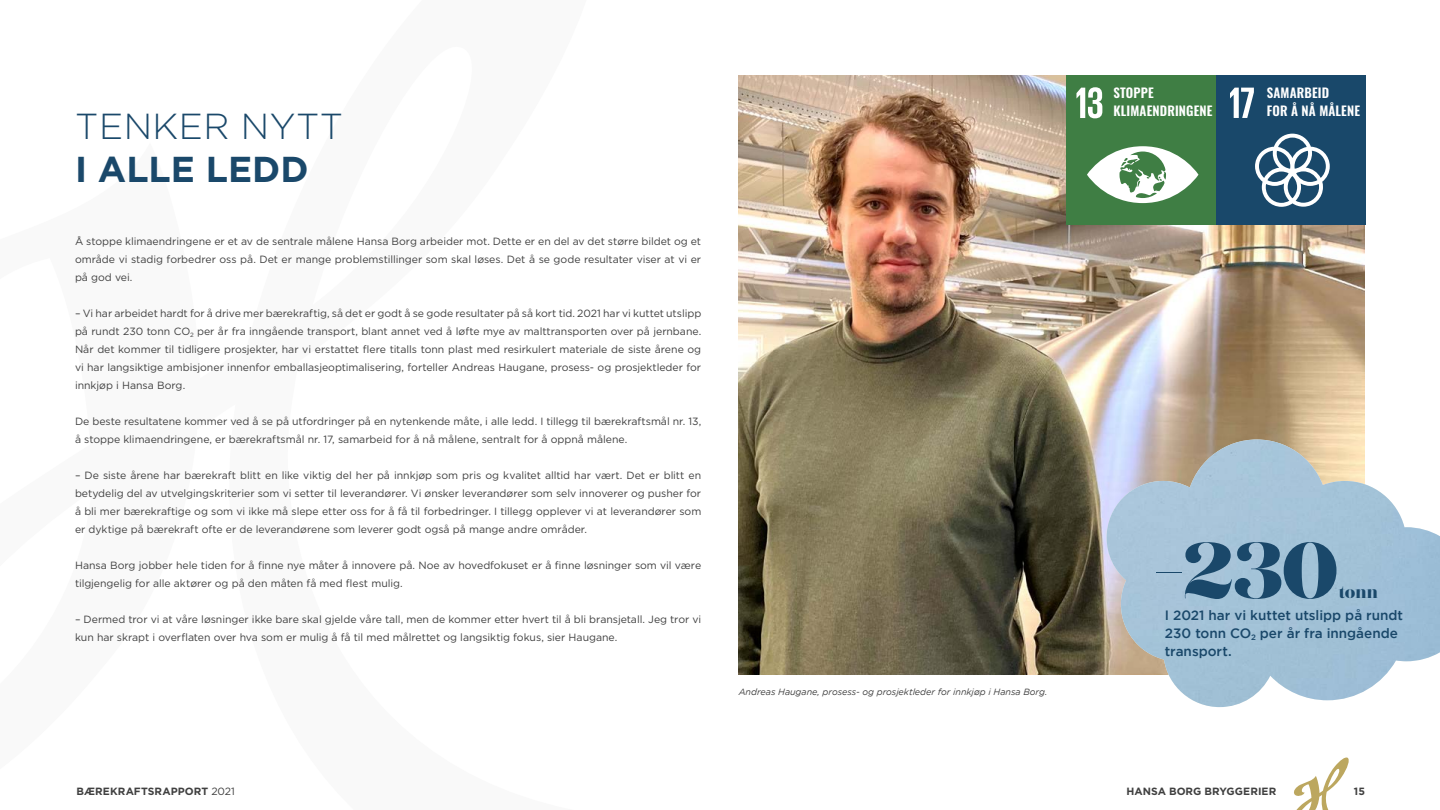
<style>
.page{position:relative;width:1440px;height:810px;background:#fff}
.page>*{position:absolute;margin:0;border:0;box-sizing:border-box;transform-origin:0 0}
.t1{font:79.5px "Lust Didone";color:#1a486a}
.t2{font:300 36px "Gotham";letter-spacing:.015em;color:#1a486a}
.t3{font:700 36px "Gotham";color:#1a486a}
.t4{font:16.5px "Lust Didone";color:#1a486a}
.t5{font:500 13.5px/18px "Gotham";color:#1a486a}
.t6{font:600 12.9px/17.8px "Oswald";letter-spacing:.01em;color:#fff}
.t7{font:10.5px/18px "Gotham";letter-spacing:-.005em;color:#404040;text-align:justify}
.t8{font:700 10.5px "Gotham";letter-spacing:.005em;color:#404040}
.t9{font:italic 9px "Gotham";color:#404040}
.s1{font-weight:400}
</style>
<div class="page">
<svg style="left:1294px;top:758px;width:55px;height:52px"></svg>
<img style="left:739px;top:75px;width:626px;height:600px">
<img style="left:1107px;top:440px;width:333px;height:267px">
<div style="left:1066px;top:75px;width:150px;height:150px;background:#3f7e44"></div>
<svg style="left:1076px;top:87px;width:26px;height:31px"></svg>
<svg style="left:1087px;top:146px;width:111px;height:57px"></svg>
<div style="left:1216px;top:75px;width:150px;height:150px;background:#19486a"></div>
<svg style="left:1230px;top:88px;width:24px;height:30px"></svg>
<svg style="left:1255px;top:134px;width:75px;height:73px"></svg>
<p class="t2" style="left:75px;top:106px;width:269px">TENKER NYTT</p>
<p class="t3" style="left:75px;top:145px;width:235px">I ALLE LEDD</p>
<p class="t7" style="left:75px;top:232px;width:628px">Å stoppe klimaendringene er et av de sentrale målene Hansa Borg arbeider mot. Dette er en del av det større bildet og et område vi stadig forbedrer oss på. Det er mange problemstillinger som skal løses. Det å se gode resultater viser at vi er på god vei.</p>
<p class="t7" style="left:75px;top:304px;width:628px">– Vi har arbeidet hardt for å drive mer bærekraftig, så det er godt å se gode resultater på så kort tid. 2021 har vi kuttet utslipp på rundt 230 tonn CO<sub>2</sub> per år fra inngående transport, blant annet ved å løfte mye av malttransporten over på jernbane.<br>Når det kommer til tidligere prosjekter, har vi erstattet flere titalls tonn plast med resirkulert materiale de siste årene og vi har langsiktige ambisjoner innenfor emballasjeoptimalisering, forteller Andreas Haugane, prosess- og prosjektleder for innkjøp i Hansa Borg.</p>
<p class="t7" style="left:75px;top:412px;width:628px">De beste resultatene kommer ved å se på utfordringer på en nytenkende måte, i alle ledd. I tillegg til bærekraftsmål nr. 13, å stoppe klimaendringene, er bærekraftsmål nr. 17, samarbeid for å nå målene, sentralt for å oppnå målene.</p>
<p class="t7" style="left:75px;top:466px;width:628px">– De siste årene har bærekraft blitt en like viktig del her på innkjøp som pris og kvalitet alltid har vært. Det er blitt en betydelig del av utvelgingskriterier som vi setter til leverandører. Vi ønsker leverandører som selv innoverer og pusher for å bli mer bærekraftige og som vi ikke må slepe etter oss for å få til forbedringer. I tillegg opplever vi at leverandører som er dyktige på bærekraft ofte er de leverandørene som leverer godt også på mange andre områder.</p>
<p class="t7" style="left:75px;top:556px;width:628px">Hansa Borg jobber hele tiden for å finne nye måter å innovere på. Noe av hovedfokuset er å finne løsninger som vil være tilgjengelig for alle aktører og på den måten få med flest mulig.</p>
<p class="t7" style="left:75px;top:610px;width:628px">– Dermed tror vi at våre løsninger ikke bare skal gjelde våre tall, men de kommer etter hvert til å bli bransjetall. Jeg tror vi kun har skrapt i overflaten over hva som er mulig å få til med målrettet og langsiktig fokus, sier Haugane.</p>
<p class="t9" style="left:739px;top:687px;width:310px">Andreas Haugane, prosess- og prosjektleder for innkjøp i Hansa Borg.</p>
<p class="t6" style="left:1114px;top:85px;width:100px">STOPPE<br>KLIMAENDRINGENE</p>
<p class="t6" style="left:1267px;top:85px;width:95px">SAMARBEID<br>FOR Å NÅ MÅLENE</p>
<p class="t1" style="left:1154px;top:520px;width:186px">-230</p>
<p class="t4" style="left:1339px;top:582px;width:41px">tonn</p>
<p class="t5" style="left:1165px;top:606px;width:240px">I 2021 har vi kuttet utslipp på rundt<br>230 tonn CO<sub>2</sub> per år fra inngående transport.</p>
<p class="t8" style="left:77px;top:785px;width:160px">BÆREKRAFTSRAPPORT <span class="s1">2021</span></p>
<p class="t8" style="left:1126px;top:785px;width:151px">HANSA BORG BRYGGERIER</p>
<p class="t8" style="left:1354px;top:785px;width:13px">15</p>
</div>
